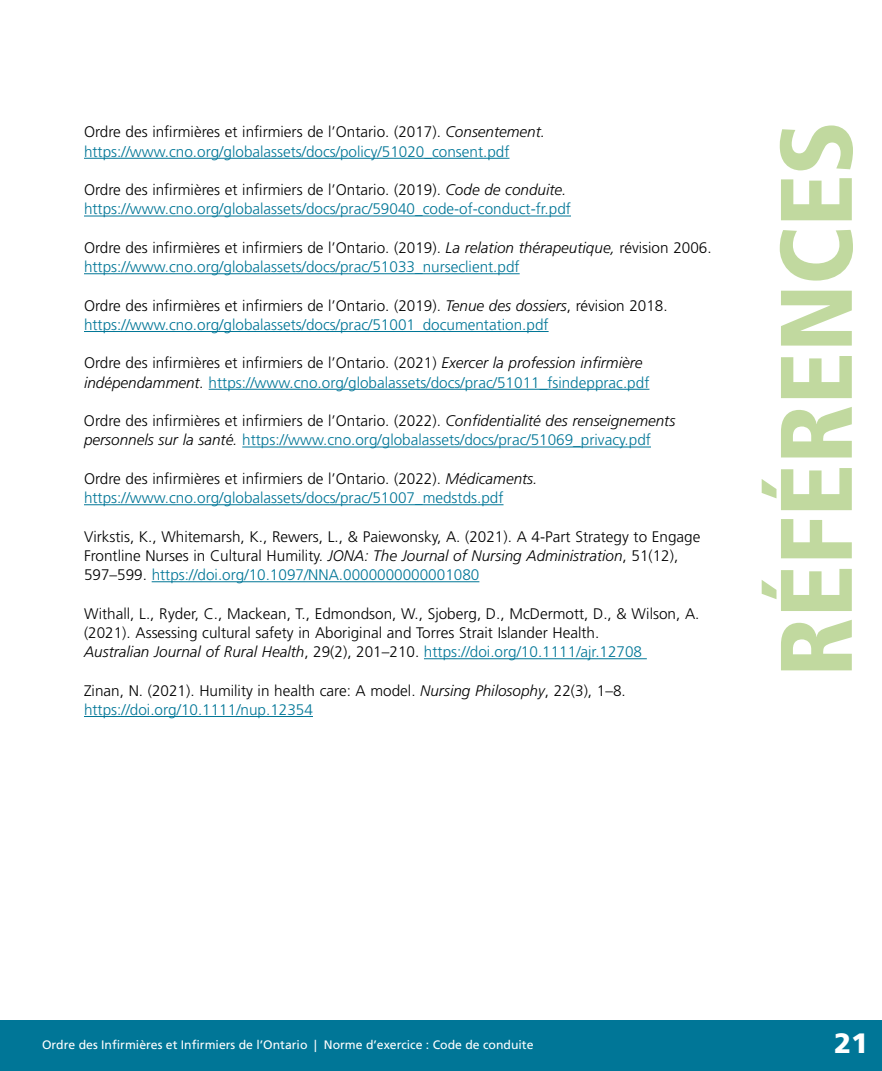
<style>
.page{position:relative;width:882px;height:1071px;background:#fff}
.page>*{position:absolute;margin:0;border:0;box-sizing:border-box;transform-origin:0 0}
.t1{font:900 condensed 101.5px "Frutiger LT Std";letter-spacing:-.005em;color:#bed89a}
.t2{font:900 28px "Frutiger LT Std";color:#fff}
.Body{font:300 15.4px/19.2px "Frutiger LT Std";color:#007697}
.Body-2{font:300 15.4px/19.2px "Frutiger LT Std";color:#000}
.t3{font:12.25px "Frutiger LT Std";color:#fff}
.s1{color:#000}
.s2{font-style:italic;color:#000}
.s3{font-style:italic}
.s4{color:#007697}
</style>
<div class="page">
<div style="left:0;top:1021px;width:882px;height:50px;background:#007697"></div>
<hr style="left:84px;top:158px;width:425px;height:1px;background:#007697">
<hr style="left:84px;top:216px;width:487px;height:1px;background:#007697">
<hr style="left:84px;top:273px;width:436px;height:1px;background:#007697">
<hr style="left:84px;top:331px;width:465px;height:1px;background:#007697">
<hr style="left:209px;top:389px;width:440px;height:1px;background:#007697">
<hr style="left:242px;top:447px;width:409px;height:1px;background:#007697">
<hr style="left:84px;top:504px;width:420px;height:1px;background:#007697">
<hr style="left:152px;top:581px;width:327px;height:1px;background:#007697">
<hr style="left:424px;top:658px;width:223px;height:1px;background:#007697">
<hr style="left:84px;top:716px;width:229px;height:1px;background:#007697">
<p class="Body" style="left:84px;top:123px;width:463px"><span class="s1">Ordre des infirmières et infirmiers de l’Ontario. (2017).</span> <span class="s2">Consentement. </span>https://www.cno.org/globalassets/docs/policy/51020_consent.pdf</p>
<p class="Body" style="left:84px;top:181px;width:489px"><span class="s1">Ordre des infirmières et infirmiers de l’Ontario. (2019).</span> <span class="s2">Code de conduite. </span>https://www.cno.org/globalassets/docs/prac/59040_code-of-conduct-fr.pdf</p>
<p class="Body" style="left:84px;top:238px;width:629px"><span class="s1">Ordre des infirmières et infirmiers de l’Ontario. (2019).</span> <span class="s2">La relation thérapeutique,</span> <span class="s1">révision 2006. </span>https://www.cno.org/globalassets/docs/prac/51033_nurseclient.pdf</p>
<p class="Body" style="left:84px;top:296px;width:585px"><span class="s1">Ordre des infirmières et infirmiers de l’Ontario. (2019).</span> <span class="s2">Tenue des dossiers</span><span class="s1">, révision 2018. </span>https://www.cno.org/globalassets/docs/prac/51001_documentation.pdf</p>
<p class="Body" style="left:84px;top:354px;width:567px"><span class="s1">Ordre des infirmières et infirmiers de l’Ontario. (2021)</span> <span class="s2">Exercer la profession infirmière indépendamment.</span> https://www.cno.org/globalassets/docs/prac/51011_fsindepprac.pdf</p>
<p class="Body" style="left:84px;top:412px;width:593px"><span class="s1">Ordre des infirmières et infirmiers de l’Ontario. (2022).</span> <span class="s2">Confidentialité des renseignements personnels sur la santé.</span> https://www.cno.org/globalassets/docs/prac/51069_privacy.pdf</p>
<p class="Body" style="left:84px;top:469px;width:455px"><span class="s1">Ordre des infirmières et infirmiers de l’Ontario. (2022).</span> <span class="s2">Médicaments. </span>https://www.cno.org/globalassets/docs/prac/51007_medstds.pdf</p>
<p class="Body-2" style="left:84px;top:527px;width:618px">Virkstis, K., Whitemarsh, K., Rewers, L., &amp; Paiewonsky, A. (2021). A 4-Part Strategy to Engage<br>Frontline Nurses in Cultural Humility. <span class="s3">JONA: The Journal of Nursing Administration</span>, 51(12),<br>597–599. <span class="s4">https://doi.org/10.1097/NNA.0000000000001080</span></p>
<p class="Body-2" style="left:84px;top:604px;width:617px">Withall, L., Ryder, C., Mackean, T., Edmondson, W., Sjoberg, D., McDermott, D., &amp; Wilson, A. (2021). Assessing cultural safety in Aboriginal and Torres Strait Islander Health.<br><span class="s3">Australian Journal of Rural Health</span>, 29(2), 201–210. <span class="s4">https://doi.org/10.1111/ajr.12708</span></p>
<p class="Body-2" style="left:84px;top:681px;width:543px">Zinan, N. (2021). Humility in health care: A model. <span class="s3">Nursing Philosophy</span>, 22(3), 1–8. <span class="s4">https://doi.org/10.1111/nup.12354</span></p>
<h1 class="t1" style="left:755px;top:677px;width:558px;rotate:-90deg">RÉFÉRENCES</h1>
<p class="t3" style="left:42px;top:1038px;width:493px">Ordre des Infirmières et Infirmiers de l’Ontario | Norme d’exercice : Code de conduite</p>
<h2 class="t2" style="left:834px;top:1026px;width:36px">21</h2>
</div>
